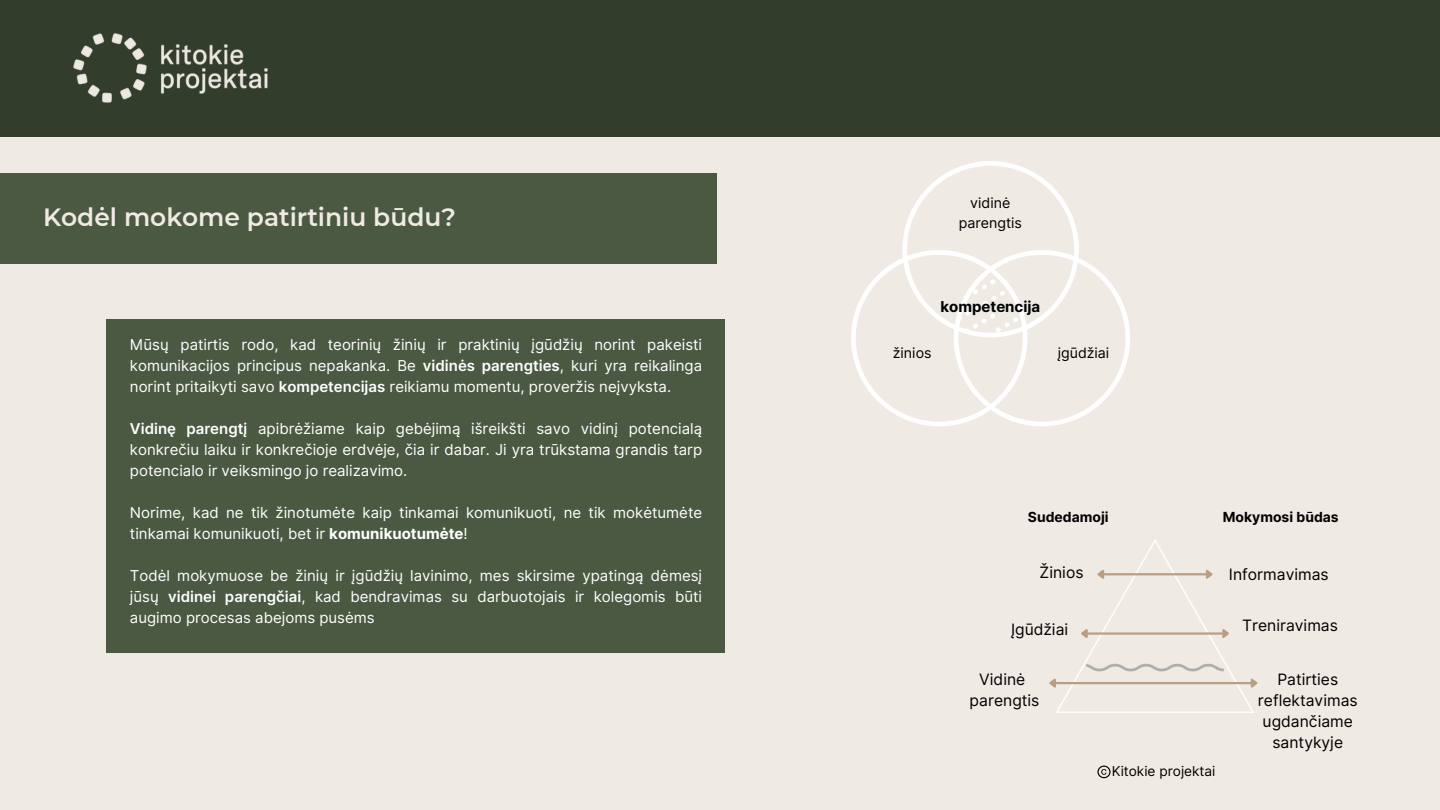
<style>
.page{position:relative;width:1440px;height:810px;background:#efeae4}
.page>*{position:absolute;margin:0;border:0;box-sizing:border-box;transform-origin:0 0}
.t1{font:600 24.9px "Montserrat";color:#efeae4}
.t2{font:15.7px/20.9px "Inter";color:#000;text-align:center}
.t3{font:15px/21px "Inter";color:#fff;text-align:justify}
.t4{font:700 15px "Inter";color:#000}
.t5{font:14.2px/19.5px "Inter";color:#000;text-align:center}
.t6{font:700 13.9px "Inter";color:#000}
.t7{font:13.6px "Inter";color:#000}
.s1{font-weight:600}
.s2{font-weight:700}
</style>
<div class="page">
<div style="left:0;top:173px;width:716px;height:91px;background:#4b5942"></div>
<div style="left:107px;top:319px;width:618px;height:333px;background:#4b5942"></div>
<div style="left:0;top:0;width:1440px;height:136px;background:#323d2b"></div>
<svg style="left:851px;top:161px;width:279px;height:265px"></svg>
<svg style="left:965px;top:279px;width:53px;height:53px"></svg>
<svg style="left:1049px;top:540px;width:209px;height:173px"></svg>
<svg style="left:1097px;top:766px;width:14px;height:12px"></svg>
<p class="t1" style="left:43px;top:202px;width:414px">Kodėl mokome patirtiniu būdu?</p>
<p class="t3" style="left:130px;top:334px;width:574px">Mūsų patirtis rodo, kad teorinių žinių ir praktinių įgūdžių norint pakeisti komunikacijos principus nepakanka. Be <span class="s1">vidinės parengties</span>, kuri yra reikalinga norint pritaikyti savo <span class="s1">kompetencijas</span> reikiamu momentu, proveržis neįvyksta.</p>
<p class="t3" style="left:130px;top:418px;width:574px"><span class="s1">Vidinę parengtį</span> apibrėžiame kaip gebėjimą išreikšti savo vidinį potencialą konkrečiu laiku ir konkrečioje erdvėje, čia ir dabar. Ji yra trūkstama grandis tarp potencialo ir veiksmingo jo realizavimo.</p>
<h1 class="t3" style="left:130px;top:502px;width:574px">Norime, kad ne tik žinotumėte kaip tinkamai komunikuoti, ne tik mokėtumėte tinkamai komunikuoti, bet ir <span class="s2">komunikuotumėte</span>!</h1>
<h3 class="t3" style="left:130px;top:565px;width:574px">Todėl mokymuose be žinių ir įgūdžių lavinimo, mes skirsime ypatingą dėmesį jūsų <span class="s1">vidinei parengčiai</span>, kad bendravimas su darbuotojais ir kolegomis būti augimo procesas abejoms pusėms</h3>
<h3 class="t5" style="left:959px;top:193px;width:65px">vidinė parengtis</h3>
<h3 class="t4" style="left:940px;top:298px;width:101px">kompetencija</h3>
<h3 class="t5" style="left:893px;top:343px;width:40px">žinios</h3>
<p class="t5" style="left:1058px;top:343px;width:53px">įgūdžiai</p>
<h3 class="t6" style="left:1028px;top:509px;width:82px">Sudedamoji</h3>
<h3 class="t6" style="left:1223px;top:509px;width:117px">Mokymosi būdas</h3>
<h4 class="t2" style="left:1040px;top:562px;width:45px">Žinios</h4>
<h4 class="t2" style="left:1229px;top:563px;width:101px">Informavimas</h4>
<p class="t2" style="left:1011px;top:619px;width:59px">Įgūdžiai</p>
<p class="t2" style="left:1242px;top:615px;width:97px">Treniravimas</p>
<p class="t2" style="left:970px;top:669px;width:71px">Vidinė parengtis</p>
<h2 class="t2" style="left:1258px;top:669px;width:101px">Patirties reflektavimas ugdančiame santykyje</h2>
<h3 class="t7" style="left:1112px;top:763px;width:105px">Kitokie projektai</h3>
</div>
